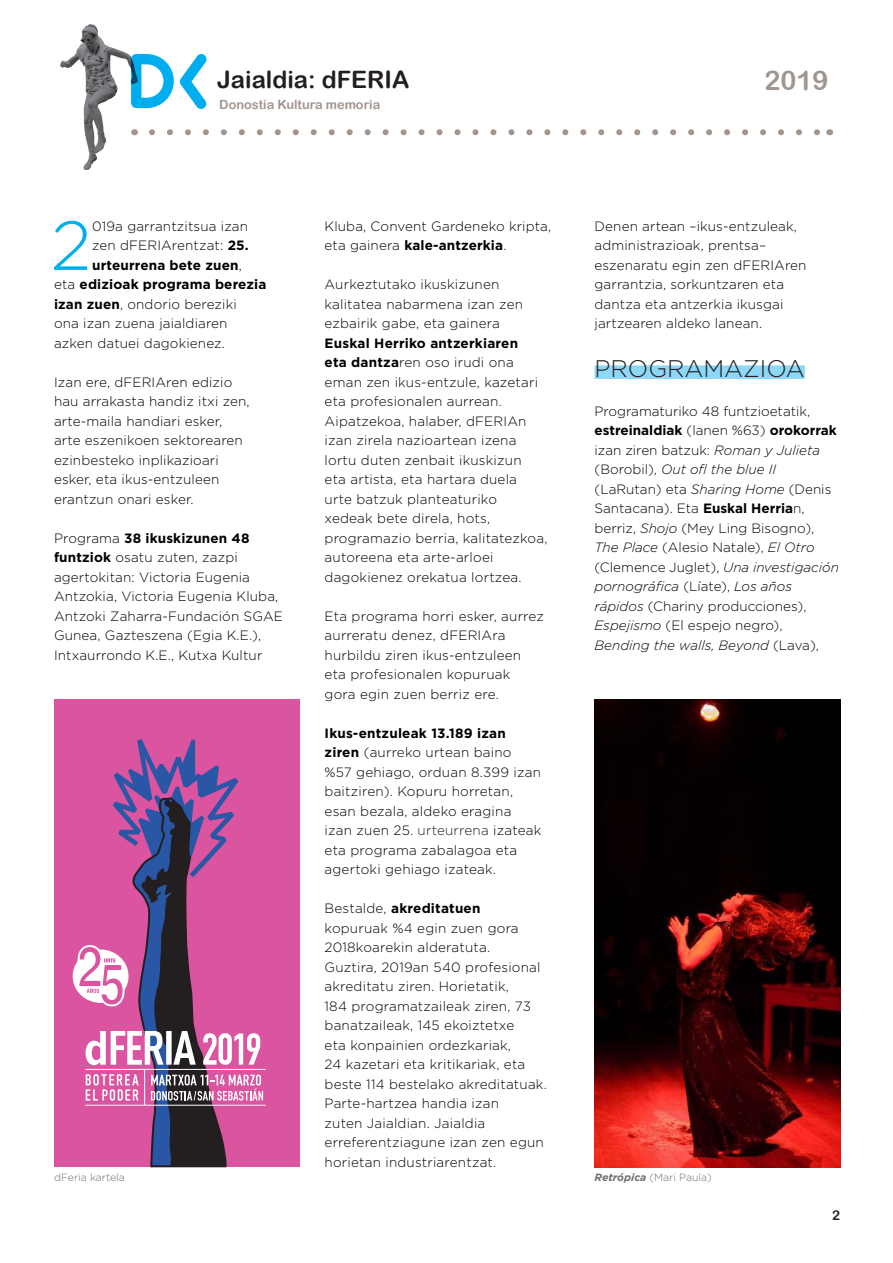
<style>
.page{position:relative;width:893px;height:1263px;background:#fff}
.page>*{position:absolute;margin:0;border:0;box-sizing:border-box;transform-origin:0 0}
.t1{font:300 69.15px "Gotham";color:#00aeef}
.t2{font:27px "Arial Rounded MT Bold";color:#a1958d}
.t3{font:24px "Arial Rounded MT Bold";color:#231f20}
.t4{font:300 24px "Gotham";color:#231f20}
.t5{font:300 13.5px/19.5px "Gotham";letter-spacing:.01em;color:#000}
.t6{font:700 13.5px "Gotham";letter-spacing:.01em;color:#000}
.t7{font:13.5px "Arial Rounded MT Bold";color:#231f20}
.t8{font:12.75px "Arial Rounded MT Bold";color:#a1958d}
.t9{font:300 10.5px "Gotham";color:#6c6d70}
.s1{font-weight:700}
.s2{font-weight:300}
.s3{color:#231f20}
.s4{font-style:italic}
.s5{font-weight:700;font-style:italic}
</style>
<div class="page">
<svg style="left:141px;top:54px;width:33px;height:54px"></svg>
<svg style="left:180px;top:54px;width:27px;height:55px"></svg>
<svg style="left:152px;top:129px;width:668px;height:6px"></svg>
<img style="left:60px;top:24px;width:81px;height:146px">
<div style="left:595px;top:365px;width:210px;height:14px;background:#8dd7f7"></div>
<img style="left:595px;top:699px;width:245px;height:468px">
<div style="left:54px;top:699px;width:245px;height:468px;background:#da549f"></div>
<svg style="left:73px;top:739px;width:190px;height:429px"></svg>
<hr style="left:86px;top:1069px;width:180px;height:1px;background:#fff">
<hr style="left:86px;top:1105px;width:180px;height:1px;background:#fff">
<hr style="left:144px;top:1069px;width:1px;height:36px;background:#fff">
<h3 class="t3" style="left:217px;top:65px;width:194px">Jaialdia: dFeria</h3>
<h2 class="t2" style="left:764px;top:65px;width:66px">2019</h2>
<p class="t8" style="left:219px;top:97px;width:162px">Donostia Kultura memoria</p>
<h1 class="t1" style="left:51px;top:202px;width:42px">2</h1>
<p class="t5" style="left:92px;top:216px;width:157px">019a garrantzitsua izan</p>
<p class="t5" style="left:92px;top:235px;width:158px">zen dFERIArentzat: <span class="s1">25.</span></p>
<p class="t6" style="left:92px;top:256px;width:151px">urteurrena bete zuen<span class="s2">,</span></p>
<p class="t6" style="left:54px;top:276px;width:214px"><span class="s2">eta</span> edizioak programa berezia</p>
<p class="t5" style="left:54px;top:294px;width:184px"><span class="s1">izan zuen</span>, ondorio bereziki</p>
<p class="t5" style="left:54px;top:313px;width:175px">ona izan zuena jaialdiaren</p>
<p class="t5" style="left:54px;top:333px;width:172px">azken datuei dagokienez.</p>
<p class="t5" style="left:54px;top:372px;width:197px">Izan ere, dFERIAren edizio hau arrakasta handiz itxi zen, arte-maila handiari esker, arte eszenikoen sektorearen ezinbesteko inplikazioari esker, eta ikus-entzuleen erantzun onari esker.</p>
<p class="t5" style="left:54px;top:528px;width:230px">Programa <span class="s1">38 ikuskizunen 48 funtziok</span> osatu zuten, zazpi agertokitan: Victoria Eugenia<br>Antzokia, Victoria Eugenia Kluba,<br>Antzoki Zaharra-Fundación SGAE<br>Gunea, Gazteszena (Egia K.E.),<br>Intxaurrondo K.E., Kutxa Kultur</p>
<p class="t5" style="left:325px;top:216px;width:228px">Kluba, Convent Gardeneko kripta, eta gainera <span class="s1">kale-antzerkia</span>.</p>
<p class="t5" style="left:325px;top:274px;width:200px">Aurkeztutako ikuskizunen kalitatea nabarmena izan zen ezbairik gabe, eta gainera</p>
<p class="t5" style="left:325px;top:333px;width:224px"><span class="s1">Euskal Herriko antzerkiaren<br>eta dantza</span>ren oso irudi ona eman zen ikus-entzule, kazetari eta profesionalen aurrean.<br>Aipatzekoa, halaber, dFERIAn izan zirela nazioartean izena lortu duten zenbait ikuskizun<br>eta artista, eta hartara duela urte batzuk planteaturiko xedeak bete direla, hots, programazio berria, kalitatezkoa, autoreena eta arte-arloei dagokienez orekatua lortzea.</p>
<p class="t5" style="left:325px;top:606px;width:221px">Eta programa horri esker, aurrez aurreratu denez, dFERIAra hurbildu ziren ikus-entzuleen eta profesionalen kopuruak gora egin zuen berriz ere.</p>
<p class="t5" style="left:325px;top:723px;width:218px"><span class="s1">Ikus-entzuleak 13.189 izan ziren</span> (aurreko urtean baino %57 gehiago, orduan 8.399 izan baitziren). Kopuru horretan, esan bezala, aldeko eragina izan zuen 25. <span class="s3">urteurrena</span> izateak eta programa zabalagoa eta agertoki gehiago izateak.</p>
<p class="t5" style="left:325px;top:898px;width:224px">Bestalde, <span class="s1">akreditatuen </span>kopuruak %4 egin zuen gora<br>2018koarekin alderatuta.<br>Guztira, 2019an 540 profesional akreditatu ziren. Horietatik,<br>184 programatzaileak ziren, 73 banatzaileak, 145 ekoiztetxe<br>eta konpainien ordezkariak,<br>24 kazetari eta kritikariak, eta beste 114 bestelako akreditatuak.<br>Parte-hartzea handia izan<br>zuten Jaialdian. Jaialdia erreferentziagune izan zen egun horietan industriarentzat.</p>
<p class="t5" style="left:595px;top:216px;width:214px">Denen artean –ikus-entzuleak, administrazioak, prentsa– eszenaratu egin zen dFERIAren garrantzia, sorkuntzaren eta dantza eta antzerkia ikusgai jartzearen aldeko lanean.</p>
<h3 class="t4" style="left:595px;top:353px;width:212px">PROGRAMAZIOA</h3>
<p class="t5" style="left:595px;top:401px;width:246px">Programaturiko 48 funtzioetatik, <span class="s1">estreinaldiak</span> (lanen %63) <span class="s1">orokorrak </span>izan ziren batzuk: <span class="s4">Roman y Julieta </span>(Borobil), <span class="s4">Out ofl the blue II </span>(LaRutan) eta <span class="s4">Sharing Home</span> (Denis Santacana). Eta <span class="s1">Euskal Herria</span>n, berriz, <span class="s4">Shojo</span> (Mey Ling Bisogno), <span class="s4">The Place</span> (Alesio Natale), <span class="s4">El Otro </span>(Clemence Juglet), <span class="s4">Una investigación pornográfica</span> (Líate), <span class="s4">Los años rápidos</span> (Chariny producciones), <span class="s4">Espejismo</span> (El espejo negro), <span class="s4">Bending the walls, Beyond</span> (Lava),</p>
<p class="t9" style="left:54px;top:1170px;width:72px">dFeria kartela</p>
<p class="t9" style="left:595px;top:1170px;width:119px"><span class="s5">Retrópica</span> (Mari Paula)</p>
<p class="t7" style="left:832px;top:1208px;width:10px">2</p>
</div>
